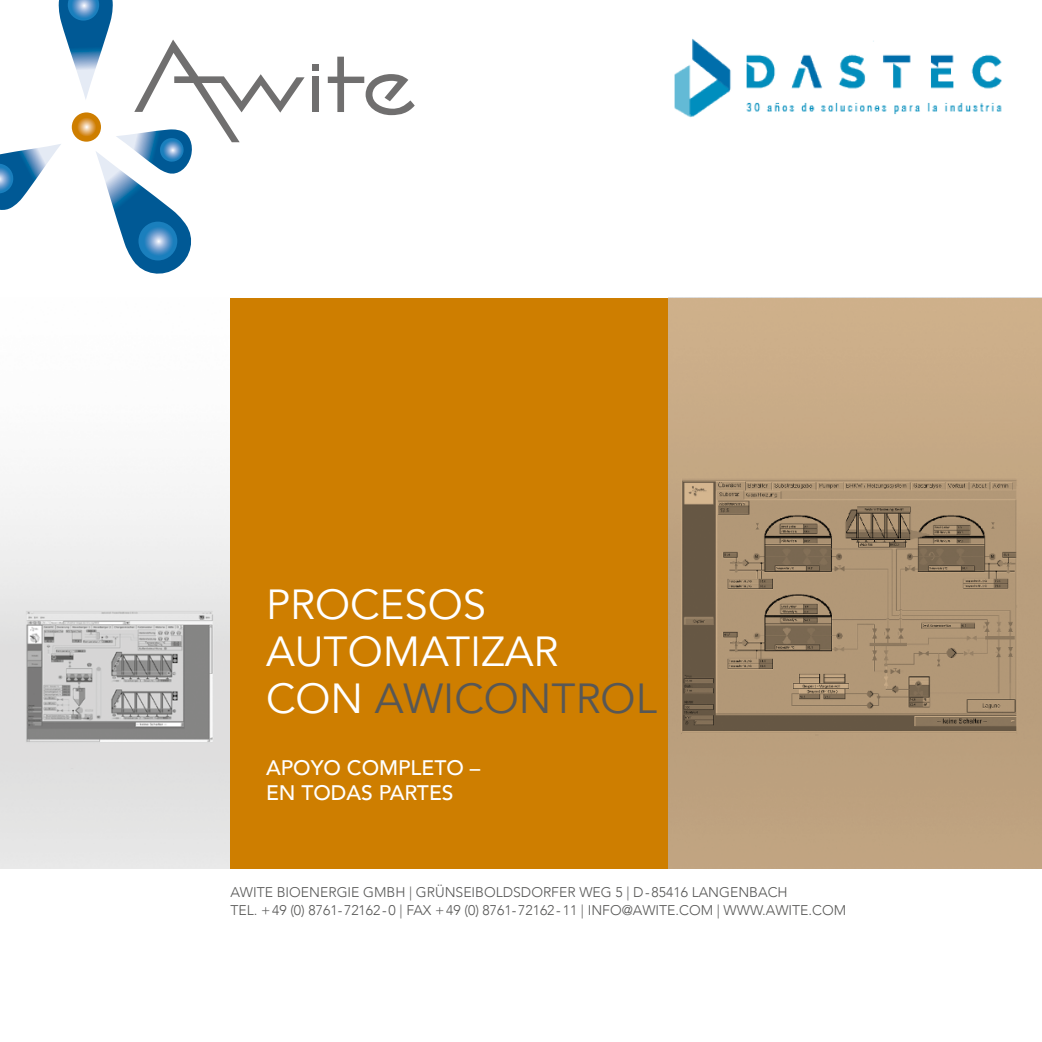
<style>
.page{position:relative;width:1042px;height:1042px;background:#fff}
.page>*{position:absolute;margin:0;border:0;box-sizing:border-box;transform-origin:0 0}
.t1{font:42px/47.2px "Avenir";color:#fff}
.t2{font:500 21px/25.2px "Avenir";color:#fff}
.t3{font:300 14px/17.5px "Avenir";color:#575756}
.s1{color:#575756}
</style>
<div class="page">
<img style="left:0;top:491px;width:230px;height:377px">
<div style="left:230px;top:298px;width:438px;height:570px;background:#ce7e00"></div>
<svg style="left:668px;top:298px;width:374px;height:570px;background:#b39978"></svg>
<svg style="left:0;top:0;width:305px;height:274px"></svg>
<div style="left:312px;top:77px;width:7px;height:35px;background:#706f6f"></div>
<div style="left:312px;top:64px;width:7px;height:7px;background:#706f6f"></div>
<svg style="left:328px;top:57px;width:87px;height:58px"></svg>
<img style="left:674px;top:39px;width:328px;height:79px">
<h1 class="t1" style="left:266px;top:581px;width:392px">PROCESOS<br>AUTOMATIZAR<br>CON <span class="s1">AWICONTROL</span></h1>
<h2 class="t2" style="left:266px;top:754px;width:216px">APOYO COMPLETO –<br>EN TODAS PARTES</h2>
<p class="t3" style="left:230px;top:883px;width:617px">AWITE BIOENERGIE GMBH | GRÜNSEIBOLDSDORFER WEG 5 | D-85416 LANGENBACH<br>TEL. +49 (0) 8761-72162-0 | FAX +49 (0) 8761-72162-11 | INFO@AWITE.COM | WWW.AWITE.COM</p>
</div>
